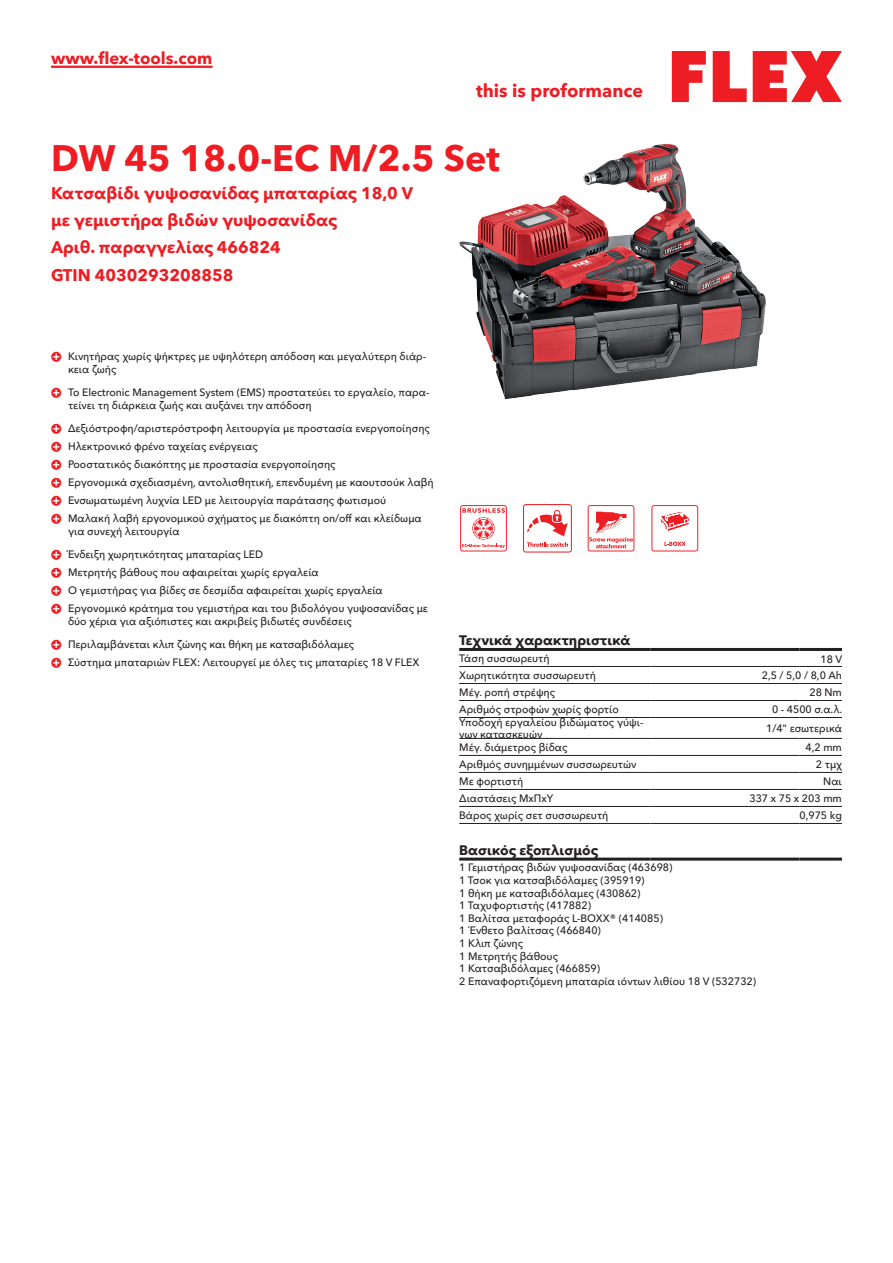
<style>
.page{position:relative;width:893px;height:1263px;background:#fff}
.page>*{position:absolute;margin:0;border:0;box-sizing:border-box;transform-origin:0 0}
.CB_AF_Product-name{font:700 36px "Avenir Next W1 G";color:#ee1d23}
.t1{font:700 18px "Avenir Next W1 G";color:#ee1d23}
.CB_AF_Product-short{font:700 16.5px/27px "Avenir Next W1 G";color:#ee1d23}
.CB_AF_Order-number{font:700 16.5px "Avenir Next W1 G";color:#ee1d23}
.CB_AF_Table-headline{font:700 13.5px "Avenir Next W1 G";color:#231f20}
.CB_AF_Table-specific{font:500 10.5px/12.6px "Avenir Next W1 G";color:#231f20}
</style>
<div class="page">
<svg style="left:672px;top:51px;width:34px;height:51px"></svg>
<svg style="left:713px;top:51px;width:34px;height:51px"></svg>
<svg style="left:753px;top:51px;width:89px;height:51px"></svg>
<hr style="left:51px;top:66px;width:162px;height:2px;background:#ee1d23">
<img style="left:459px;top:144px;width:301px;height:255px">
<hr style="left:459px;top:666px;width:192px;height:1px;background:#231f20">
<hr style="left:651px;top:666px;width:148px;height:1px;background:#231f20">
<hr style="left:799px;top:666px;width:43px;height:1px;background:#231f20">
<hr style="left:459px;top:683px;width:192px;height:1px;background:#231f20">
<hr style="left:651px;top:683px;width:148px;height:1px;background:#231f20">
<hr style="left:799px;top:683px;width:43px;height:1px;background:#231f20">
<hr style="left:459px;top:700px;width:192px;height:1px;background:#231f20">
<hr style="left:651px;top:700px;width:148px;height:1px;background:#231f20">
<hr style="left:799px;top:700px;width:43px;height:1px;background:#231f20">
<hr style="left:459px;top:717px;width:192px;height:1px;background:#231f20">
<hr style="left:651px;top:717px;width:148px;height:1px;background:#231f20">
<hr style="left:799px;top:717px;width:43px;height:1px;background:#231f20">
<hr style="left:459px;top:738px;width:192px;height:1px;background:#231f20">
<hr style="left:651px;top:738px;width:148px;height:1px;background:#231f20">
<hr style="left:799px;top:738px;width:43px;height:1px;background:#231f20">
<hr style="left:459px;top:755px;width:192px;height:1px;background:#231f20">
<hr style="left:651px;top:755px;width:148px;height:1px;background:#231f20">
<hr style="left:799px;top:755px;width:43px;height:1px;background:#231f20">
<hr style="left:459px;top:772px;width:192px;height:1px;background:#231f20">
<hr style="left:651px;top:772px;width:148px;height:1px;background:#231f20">
<hr style="left:799px;top:772px;width:43px;height:1px;background:#231f20">
<hr style="left:459px;top:789px;width:192px;height:1px;background:#231f20">
<hr style="left:651px;top:789px;width:148px;height:1px;background:#231f20">
<hr style="left:799px;top:789px;width:43px;height:1px;background:#231f20">
<hr style="left:459px;top:806px;width:192px;height:1px;background:#231f20">
<hr style="left:651px;top:806px;width:148px;height:1px;background:#231f20">
<hr style="left:799px;top:806px;width:43px;height:1px;background:#231f20">
<hr style="left:459px;top:823px;width:192px;height:1px;background:#231f20">
<hr style="left:651px;top:823px;width:148px;height:1px;background:#231f20">
<hr style="left:799px;top:823px;width:43px;height:1px;background:#231f20">
<hr style="left:459px;top:648px;width:192px;height:3px;background:#231f20">
<hr style="left:651px;top:648px;width:148px;height:3px;background:#231f20">
<hr style="left:799px;top:648px;width:43px;height:3px;background:#231f20">
<hr style="left:459px;top:858px;width:192px;height:3px;background:#231f20">
<hr style="left:651px;top:858px;width:148px;height:3px;background:#231f20">
<hr style="left:799px;top:858px;width:43px;height:3px;background:#231f20">
<svg style="left:460px;top:505px;width:47px;height:46px"></svg>
<svg style="left:523px;top:504px;width:49px;height:48px"></svg>
<svg style="left:588px;top:505px;width:46px;height:46px"></svg>
<svg style="left:651px;top:505px;width:47px;height:46px"></svg>
<h3 class="CB_AF_Product-short" style="left:51px;top:43px;width:163px">www.flex-tools.com</h3>
<h2 class="t1" style="left:476px;top:77px;width:169px">this is proformance</h2>
<p class="CB_AF_Product-name" style="left:51px;top:130px;width:450px">DW 45 18.0-EC M/2.5 Set</p>
<p class="CB_AF_Product-short" style="left:51px;top:178px;width:364px">Κατσαβίδι γυψοσανίδας μπαταρίας 18,0 V με γεμιστήρα βιδών γυψοσανίδας</p>
<p class="CB_AF_Order-number" style="left:51px;top:234px;width:231px">Αριθ. παραγγελίας 466824</p>
<p class="CB_AF_Order-number" style="left:51px;top:262px;width:184px">GTIN 4030293208858</p>
<p class="CB_AF_Table-specific" style="left:68px;top:349px;width:360px">Κινητήρας χωρίς ψήκτρες με υψηλότερη απόδοση και μεγαλύτερη διάρ&shy;κεια ζωής</p>
<p class="CB_AF_Table-specific" style="left:68px;top:385px;width:363px">Το Electronic Management System (EMS) προστατεύει το εργαλείο, παρα&shy;τείνει τη διάρκεια ζωής και αυξάνει την απόδοση</p>
<p class="CB_AF_Table-specific" style="left:68px;top:421px;width:363px">Δεξιόστροφη/αριστερόστροφη λειτουργία με προστασία ενεργοποίησης</p>
<p class="CB_AF_Table-specific" style="left:68px;top:439px;width:191px">Ηλεκτρονικό φρένο ταχείας ενέργειας</p>
<p class="CB_AF_Table-specific" style="left:68px;top:457px;width:269px">Ροοστατικός διακόπτης με προστασία ενεργοποίησης</p>
<p class="CB_AF_Table-specific" style="left:68px;top:475px;width:367px">Εργονομικά σχεδιασμένη, αντολισθητική, επενδυμένη με καουτσούκ λαβή</p>
<p class="CB_AF_Table-specific" style="left:68px;top:493px;width:320px">Ενσωματωμένη λυχνία LED με λειτουργία παράτασης φωτισμού</p>
<p class="CB_AF_Table-specific" style="left:68px;top:511px;width:355px">Μαλακή λαβή εργονομικού σχήματος με διακόπτη on/off και κλείδωμα για συνεχή λειτουργία</p>
<p class="CB_AF_Table-specific" style="left:68px;top:547px;width:197px">Ένδειξη χωρητικότητας μπαταρίας LED</p>
<p class="CB_AF_Table-specific" style="left:68px;top:565px;width:252px">Μετρητής βάθους που αφαιρείται χωρίς εργαλεία</p>
<p class="CB_AF_Table-specific" style="left:68px;top:583px;width:316px">Ο γεμιστήρας για βίδες σε δεσμίδα αφαιρείται χωρίς εργαλεία</p>
<p class="CB_AF_Table-specific" style="left:68px;top:601px;width:362px">Εργονομικό κράτημα του γεμιστήρα και του βιδολόγου γυψοσανίδας με δύο χέρια για αξιόπιστες και ακριβείς βιδωτές συνδέσεις</p>
<p class="CB_AF_Table-specific" style="left:68px;top:637px;width:288px">Περιλαμβάνεται κλιπ ζώνης και θήκη με κατσαβιδόλαμες</p>
<p class="CB_AF_Table-specific" style="left:68px;top:655px;width:353px">Σύστημα μπαταριών FLEX: Λειτουργεί με όλες τις μπαταρίες 18 V FLEX</p>
<p class="CB_AF_Table-headline" style="left:459px;top:630px;width:173px">Τεχνικά χαρακτηριστικά</p>
<p class="CB_AF_Table-specific" style="left:459px;top:651px;width:92px">Τάση συσσωρευτή</p>
<p class="CB_AF_Table-specific" style="left:820px;top:652px;width:23px">18 V</p>
<p class="CB_AF_Table-specific" style="left:459px;top:668px;width:138px">Χωρητικότητα συσσωρευτή</p>
<p class="CB_AF_Table-specific" style="left:762px;top:668px;width:82px">2,5 / 5,0 / 8,0 Ah</p>
<p class="CB_AF_Table-specific" style="left:459px;top:685px;width:98px">Μέγ. ροπή στρέψης</p>
<p class="CB_AF_Table-specific" style="left:809px;top:685px;width:34px">28 Nm</p>
<p class="CB_AF_Table-specific" style="left:459px;top:702px;width:161px">Αριθμός στροφών χωρίς φορτίο</p>
<p class="CB_AF_Table-specific" style="left:772px;top:702px;width:72px">0 - 4500 σ.α.λ.</p>
<p class="CB_AF_Table-specific" style="left:459px;top:715px;width:186px">Υποδοχή εργαλείου βιδώματος γύψι&shy;νων κατασκευών</p>
<p class="CB_AF_Table-specific" style="left:766px;top:721px;width:77px">1/4" εσωτερικά</p>
<p class="CB_AF_Table-specific" style="left:459px;top:740px;width:110px">Μέγ. διάμετρος βίδας</p>
<p class="CB_AF_Table-specific" style="left:805px;top:740px;width:38px">4,2 mm</p>
<p class="CB_AF_Table-specific" style="left:459px;top:757px;width:179px">Αριθμός συνημμένων συσσωρευτών</p>
<p class="CB_AF_Table-specific" style="left:816px;top:757px;width:28px">2 τμχ</p>
<p class="CB_AF_Table-specific" style="left:459px;top:774px;width:66px">Με φορτιστή</p>
<p class="CB_AF_Table-specific" style="left:823px;top:774px;width:20px">Ναι</p>
<p class="CB_AF_Table-specific" style="left:459px;top:791px;width:96px">Διαστάσεις ΜxΠxΥ</p>
<p class="CB_AF_Table-specific" style="left:749px;top:791px;width:94px">337 x 75 x 203 mm</p>
<p class="CB_AF_Table-specific" style="left:459px;top:808px;width:151px">Βάρος χωρίς σετ συσσωρευτή</p>
<p class="CB_AF_Table-specific" style="left:799px;top:808px;width:44px">0,975 kg</p>
<p class="CB_AF_Table-headline" style="left:459px;top:839px;width:140px">Βασικός εξοπλισμός</p>
<p class="CB_AF_Table-specific" style="left:459px;top:860px;width:298px">1 Γεμιστήρας βιδών γυψοσανίδας (463698)<br>1 Τσοκ για κατσαβιδόλαμες (395919)<br>1 θήκη με κατσαβιδόλαμες (430862)<br>1 Ταχυφορτιστής (417882)<br>1 Βαλίτσα μεταφοράς L-BOXX® (414085)<br>1 Ένθετο βαλίτσας (466840)<br>1 Κλιπ ζώνης<br>1 Μετρητής βάθους<br>1 Κατσαβιδόλαμες (466859)<br>2 Επαναφορτιζόμενη μπαταρία ιόντων λιθίου 18 V (532732)</p>
</div>
